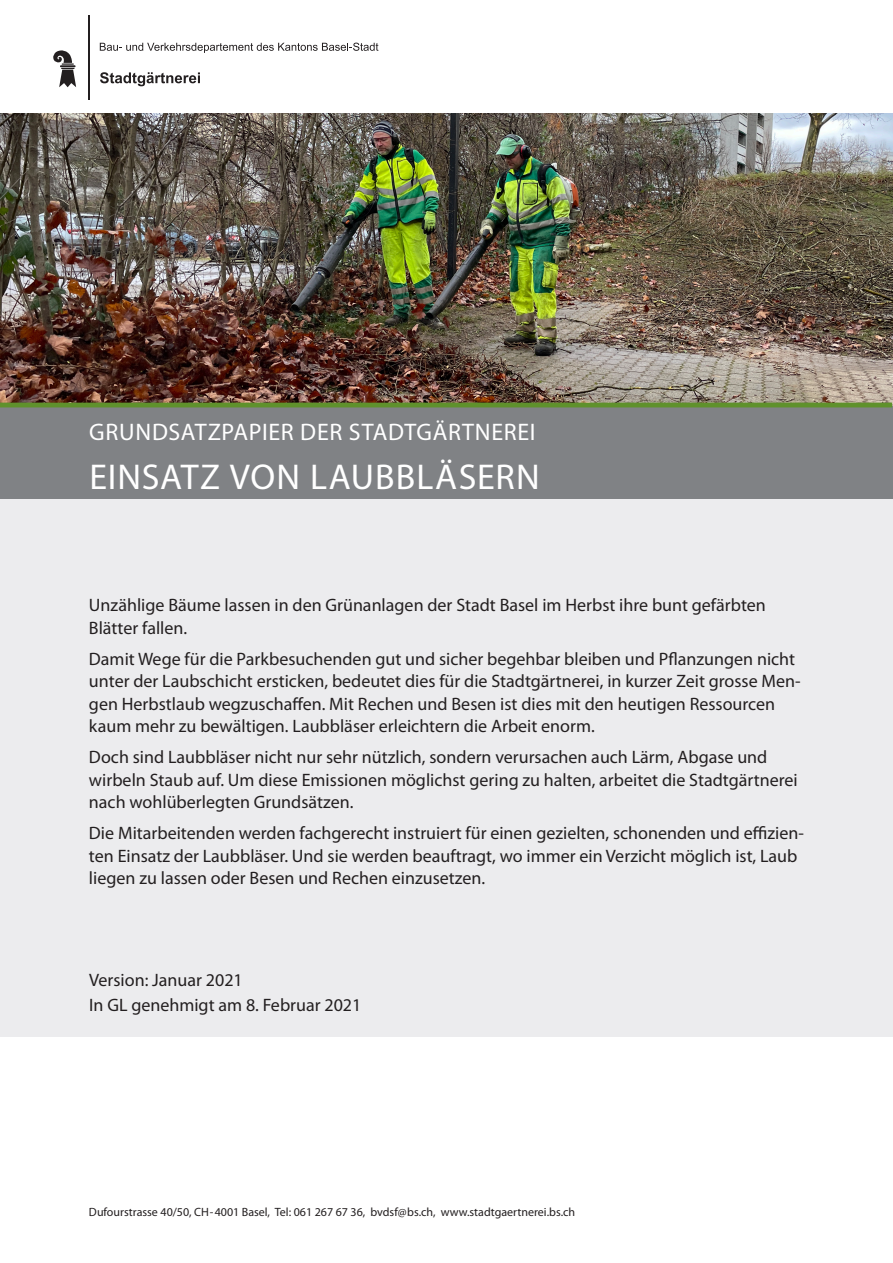
<style>
.page{position:relative;width:893px;height:1263px;background:#fff}
.page>*{position:absolute;margin:0;border:0;box-sizing:border-box;transform-origin:0 0}
.t1{font:36px "Myriad Pro";letter-spacing:.03em;color:#fff}
.t2{font:24px "Myriad Pro";letter-spacing:.025em;color:#fff}
.Lauf_9_pt_light__Abs{font:18px/22.5px "Myriad Pro";color:#231f20}
.t3{font:12px "Myriad Pro";color:#231f20}
</style>
<div class="page">
<div style="left:0;top:405px;width:893px;height:94px;background:#808285"></div>
<div style="left:0;top:500px;width:893px;height:537px;background:#ececee"></div>
<svg style="left:53px;top:50px;width:23px;height:37px"></svg>
<hr style="left:88px;top:15px;width:2px;height:85px;background:#231f20">
<svg style="left:100px;top:43px;width:278px;height:10px"></svg>
<svg style="left:100px;top:72px;width:100px;height:14px"></svg>
<img style="left:0;top:114px;width:893px;height:291px">
<hr style="left:0;top:403px;width:892px;height:4px;background:#5f912c">
<h2 class="t2" style="left:89px;top:417px;width:448px">GRUNDSATZPAPIER DER STADTGÄRTNEREI</h2>
<h1 class="t1" style="left:89px;top:455px;width:452px">EINSATZ VON LAUBBLÄSERN</h1>
<p class="Lauf_9_pt_light__Abs" style="left:89px;top:594px;width:678px">Unzählige Bäume lassen in den Grünanlagen der Stadt Basel im Herbst ihre bunt gefärbten<br>Blätter fallen.</p>
<p class="Lauf_9_pt_light__Abs" style="left:89px;top:647px;width:713px">Damit Wege für die Parkbesuchenden gut und sicher begehbar bleiben und Pflanzungen nicht unter der Laubschicht ersticken, bedeutet dies für die Stadtgärtnerei, in kurzer Zeit grosse Men&shy;gen Herbstlaub wegzuschaffen. Mit Rechen und Besen ist dies mit den heutigen Ressourcen kaum mehr zu bewältigen. Laubbläser erleichtern die Arbeit enorm.</p>
<p class="Lauf_9_pt_light__Abs" style="left:89px;top:746px;width:710px">Doch sind Laubbläser nicht nur sehr nützlich, sondern verursachen auch Lärm, Abgase und wirbeln Staub auf. Um diese Emissionen möglichst gering zu halten, arbeitet die Stadtgärtnerei nach wohlüberlegten Grundsätzen.</p>
<p class="Lauf_9_pt_light__Abs" style="left:89px;top:822px;width:716px">Die Mitarbeitenden werden fachgerecht instruiert für einen gezielten, schonenden und effizien&shy;ten Einsatz der Laubbläser. Und sie werden beauftragt, wo immer ein Verzicht möglich ist, Laub liegen zu lassen oder Besen und Rechen einzusetzen.</p>
<p class="Lauf_9_pt_light__Abs" style="left:89px;top:968px;width:155px">Version: Januar 2021</p>
<p class="Lauf_9_pt_light__Abs" style="left:89px;top:993px;width:274px">In GL genehmigt am 8. Februar 2021</p>
<p class="t3" style="left:89px;top:1204px;width:488px">Dufourstrasse 40/50, CH-4001 Basel, Tel: 061 267 67 36, bvdsf@bs.ch, www.stadtgaertnerei.bs.ch</p>
</div>
